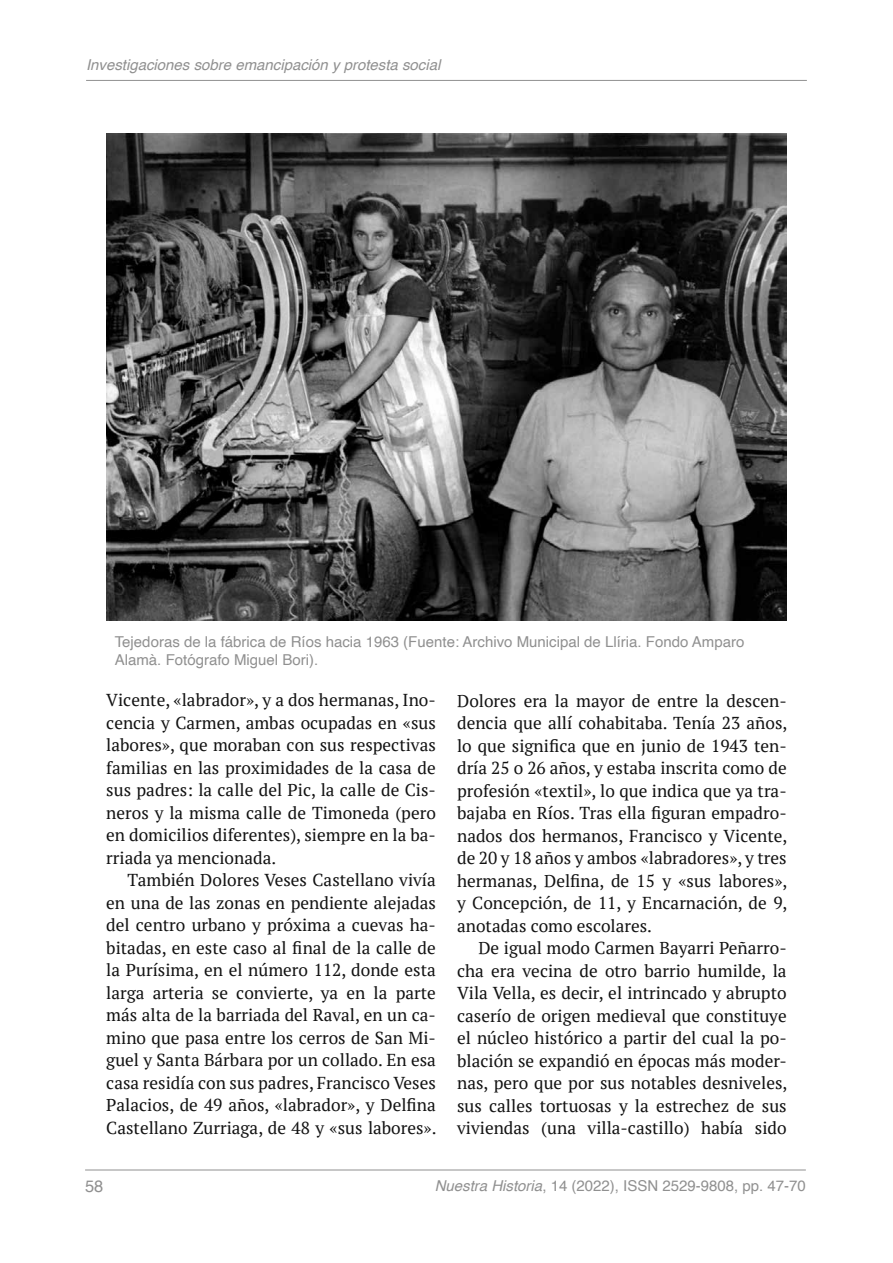
<style>
.page{position:relative;width:893px;height:1263px;background:#fff}
.page>*{position:absolute;margin:0;border:0;box-sizing:border-box;transform-origin:0 0}
.t1{font:17.25px/22.5px "PT Serif";color:#121212;text-align:justify}
.t2{font:16.5px "Helvetica";color:#909090}
.t3{font:15px/18px "Helvetica";color:#909090}
.t4{font:italic 15px "Helvetica";color:#909090}
.s1{font-style:italic}
</style>
<div class="page">
<hr style="left:86px;top:80px;width:721px;height:1px;background:#909090">
<hr style="left:85px;top:1170px;width:721px;height:1px;background:#909090">
<img style="left:106px;top:134px;width:681px;height:486px">
<p class="t4" style="left:86px;top:52px;width:356px">Investigaciones sobre emancipación y protesta social</p>
<p class="t3" style="left:115px;top:633px;width:631px">Tejedoras de la fábrica de Ríos hacia 1963 (Fuente: Archivo Municipal de Llíria. Fondo Amparo<br>Alamà. Fotógrafo Miguel Bori).</p>
<p class="t1" style="left:106px;top:689px;width:331px">Vicente, «labrador», y a dos hermanas, Ino&shy;cencia y Carmen, ambas ocupadas en «sus labores», que moraban con sus respectivas familias en las proximidades de la casa de sus padres: la calle del Pic, la calle de Cis&shy;neros y la misma calle de Timoneda (pero en domicilios diferentes), siempre en la ba&shy;rriada ya mencionada.</p>
<p class="t1" style="left:106px;top:869px;width:332px;text-indent:21px">También Dolores Veses Castellano vivía en una de las zonas en pendiente alejadas del centro urbano y próxima a cuevas ha&shy;bitadas, en este caso al final de la calle de la Purísima, en el número 112, donde esta larga arteria se convierte, ya en la parte más alta de la barriada del Raval, en un ca&shy;mino que pasa entre los cerros de San Mi&shy;guel y Santa Bárbara por un collado. En esa casa residía con sus padres, Francisco Veses Palacios, de 49 años, «labrador», y Delfina Castellano Zurriaga, de 48 y «sus labores».</p>
<p class="t1" style="left:457px;top:689px;width:332px">Dolores era la mayor de entre la descen&shy;dencia que allí cohabitaba. Tenía 23 años, lo que significa que en junio de 1943 ten&shy;dría 25 o 26 años, y estaba inscrita como de profesión «textil», lo que indica que ya tra&shy;bajaba en Ríos. Tras ella figuran empadro&shy;nados dos hermanos, Francisco y Vicente, de 20 y 18 años y ambos «labradores», y tres hermanas, Delfina, de 15 y «sus labores», y Concepción, de 11, y Encarnación, de 9, anotadas como escolares.</p>
<p class="t1" style="left:457px;top:936px;width:332px;text-indent:21px">De igual modo Carmen Bayarri Peñarro&shy;cha era vecina de otro barrio humilde, la Vila Vella, es decir, el intrincado y abrupto caserío de origen medieval que constituye el núcleo histórico a partir del cual la po&shy;blación se expandió en épocas más moder&shy;nas, pero que por sus notables desniveles, sus calles tortuosas y la estrechez de sus viviendas (una villa-castillo) había sido</p>
<p class="t2" style="left:85px;top:1174px;width:20px">58</p>
<p class="t3" style="left:435px;top:1177px;width:373px"><span class="s1">Nuestra Historia</span>, 14 (2022), ISSN 2529-9808, pp. 47-70</p>
</div>
